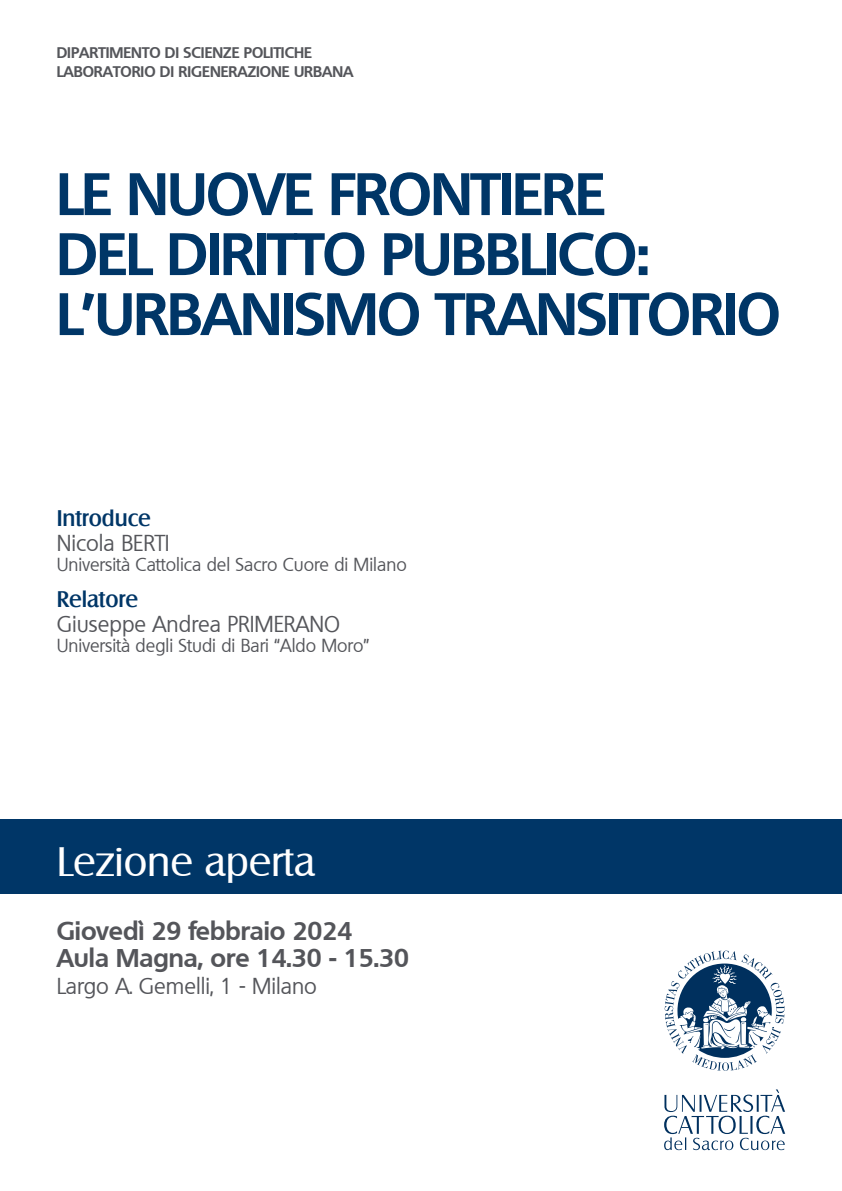
<style>
.page{position:relative;width:842px;height:1191px;background:#fff}
.page>*{position:absolute;margin:0;border:0;box-sizing:border-box;transform-origin:0 0}
.t1{font:700 58px/60px "Quebec";letter-spacing:-.015em;color:#003667}
.t2{font:40px "Salzburg";color:#fff}
.t3{font:700 25px/27px "Quebec";color:#54555a}
.t4{font:22px "Quebec";color:#54555a}
.t5{font:500 22px "Salzburg";color:#003667}
.t6{font:18px "Quebec";color:#54555a}
.t7{font:700 15px/19px "Quebec";color:#54555a}
</style>
<div class="page">
<div style="left:0;top:819px;width:842px;height:75px;background:#003667"></div>
<svg style="left:665px;top:950px;width:119px;height:121px"></svg>
<svg style="left:664px;top:1089px;width:121px;height:61px"></svg>
<p class="t7" style="left:57px;top:42px;width:298px">DIPARTIMENTO DI SCIENZE POLITICHE<br>LABORATORIO DI RIGENERAZIONE URBANA</p>
<h1 class="t1" style="left:57px;top:163px;width:725px">LE NUOVE FRONTIERE<br>DEL DIRITTO PUBBLICO:<br>L’URBANISMO TRANSITORIO</h1>
<p class="t5" style="left:57px;top:504px;width:96px">Introduce</p>
<p class="t4" style="left:57px;top:528px;width:114px">Nicola BERTI</p>
<p class="t6" style="left:57px;top:552px;width:352px">Università Cattolica del Sacro Cuore di Milano</p>
<p class="t5" style="left:57px;top:586px;width:83px">Relatore</p>
<p class="t4" style="left:57px;top:610px;width:285px">Giuseppe Andrea PRIMERANO</p>
<p class="t6" style="left:57px;top:634px;width:314px">Università degli Studi di Bari “Aldo Moro”</p>
<h2 class="t2" style="left:57px;top:837px;width:260px">Lezione aperta</h2>
<h3 class="t3" style="left:57px;top:917px;width:354px">Giovedì 29 febbraio 2024<br>Aula Magna, ore 14.30 - 15.30</h3>
<p class="t4" style="left:57px;top:972px;width:262px">Largo A. Gemelli, 1 - Milano</p>
</div>
